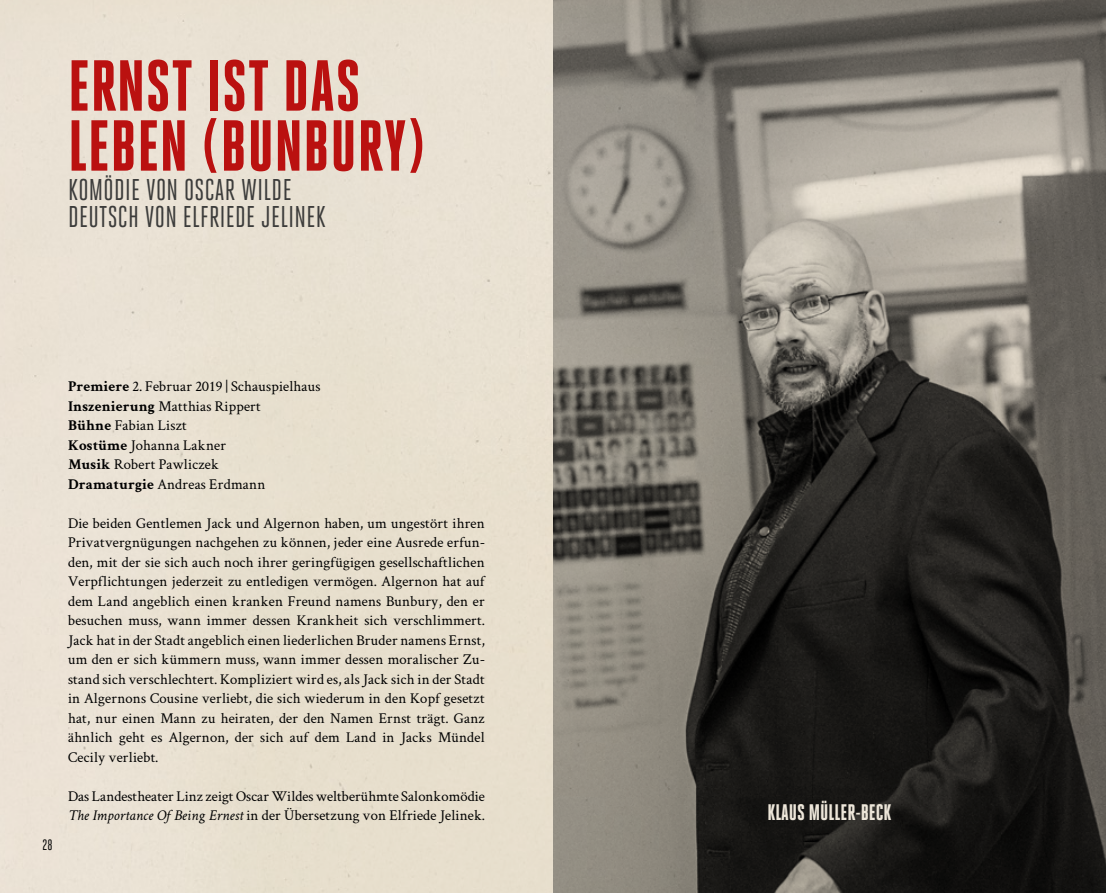
<style>
.page{position:relative;width:1106px;height:893px;background:#fff}
.page>*{position:absolute;margin:0;border:0;box-sizing:border-box;transform-origin:0 0}
.Titel_Schauspiel_sch{font:800 72px "Heroic Condensed";letter-spacing:.01em;color:#ba1110}
.Autor_etc__Schauspie{font:30px "Heroic Condensed";letter-spacing:.01em;color:#3c3c3b}
.t1{font:800 22.5px "Heroic Condensed";color:#ede6d9}
.Fließtext_Stück{font:15px/19.5px "Crimson Text";letter-spacing:.01em;color:#000;text-align:justify}
.t2{font:15px "Heroic Condensed";color:#000}
.s1{font-weight:700}
.s2{font-style:italic}
</style>
<div class="page">
<div style="left:0;top:0;width:554px;height:893px;background:#e9e0d2"></div>
<img style="left:554px;top:0;width:552px;height:893px">
<p class="Titel_Schauspiel_sch" style="left:68px;top:46px;width:294px">ERNST IST DAS</p>
<p class="Titel_Schauspiel_sch" style="left:68px;top:106px;width:359px">LEBEN (BUNBURY)</p>
<p class="Autor_etc__Schauspie" style="left:68px;top:173px;width:225px">KOMÖDIE VON OSCAR WILDE</p>
<p class="Autor_etc__Schauspie" style="left:68px;top:200px;width:259px">DEUTSCH VON ELFRIEDE JELINEK</p>
<p class="t2" style="left:43px;top:837px;width:11px">28</p>
<p class="Fließtext_Stück" style="left:68px;top:376px;width:254px"><span class="s1">Premiere</span> 2. Februar 2019 | Schauspielhaus</p>
<p class="Fließtext_Stück" style="left:68px;top:395px;width:194px"><span class="s1">Inszenierung</span> Matthias Rippert</p>
<p class="Fließtext_Stück" style="left:68px;top:415px;width:120px"><span class="s1">Bühne</span> Fabian Liszt</p>
<p class="Fließtext_Stück" style="left:68px;top:434px;width:160px"><span class="s1">Kostüme</span> Johanna Lakner</p>
<p class="Fließtext_Stück" style="left:68px;top:454px;width:153px"><span class="s1">Musik</span> Robert Pawliczek</p>
<p class="Fließtext_Stück" style="left:68px;top:473px;width:199px"><span class="s1">Dramaturgie</span> Andreas Erdmann</p>
<p class="Fließtext_Stück" style="left:68px;top:512px;width:418px">Die beiden Gentlemen Jack und Algernon haben, um ungestört ihren Privatvergnügungen nachgehen zu können, jeder eine Ausrede erfun&shy;den, mit der sie sich auch noch ihrer geringfügigen gesellschaftlichen Verpflichtungen jederzeit zu entledigen vermögen. Algernon hat auf dem Land angeblich einen kranken Freund namens Bunbury, den er besuchen muss, wann immer dessen Krankheit sich verschlimmert.<br>Jack hat in der Stadt angeblich einen liederlichen Bruder namens Ernst, um den er sich kümmern muss, wann immer dessen moralischer Zu&shy;stand sich verschlechtert. Kompliziert wird es, als Jack sich in der Stadt in Algernons Cousine verliebt, die sich wiederum in den Kopf gesetzt hat, nur einen Mann zu heiraten, der den Namen Ernst trägt. Ganz ähnlich geht es Algernon, der sich auf dem Land in Jacks Mündel Cecily verliebt.</p>
<p class="Fließtext_Stück" style="left:68px;top:785px;width:418px">Das Landestheater Linz zeigt Oscar Wildes weltberühmte Salonkomödie<br><span class="s2">The Importance Of Being Ernest</span> in der Übersetzung von Elfriede Jelinek.</p>
<p class="t1" style="left:767px;top:800px;width:126px">KLAUS MÜLLER-BECK</p>
</div>
